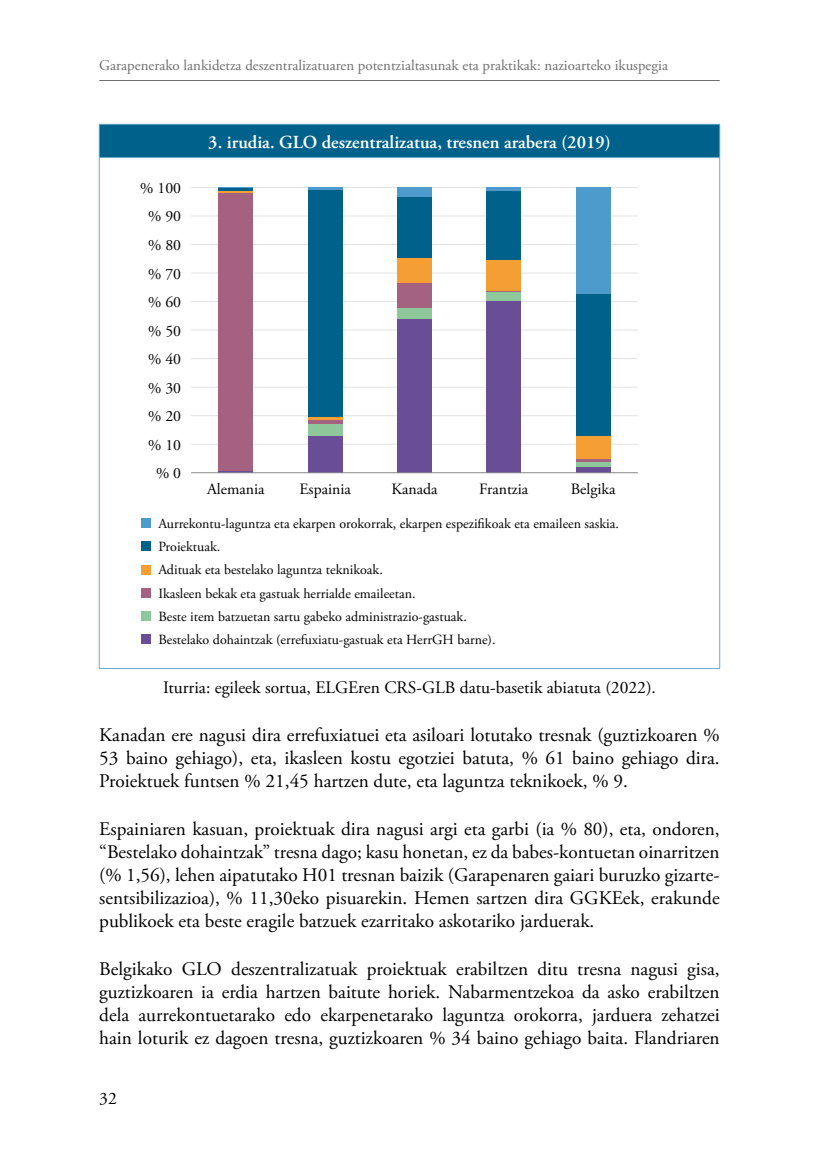
<style>
.page{position:relative;width:819px;height:1166px;background:#fff}
.page>*{position:absolute;margin:0;border:0;box-sizing:border-box;transform-origin:0 0}
.t1{font:19.25px/23.1px "Adobe Garamond Pro";color:#000;text-align:justify}
.t2{font:600 18.38px "Adobe Garamond Pro";color:#fff}
.t3{font:17.5px "Adobe Garamond Pro";color:#000}
.t4{font:15.75px/28.9px "Adobe Garamond Pro";color:#000}
.t5{font:14.88px "Adobe Garamond Pro";color:#706f6f}
.t6{font:14px/23.3px "Adobe Garamond Pro";color:#000}
</style>
<div class="page">
<hr style="left:99px;top:80px;width:620px;height:1px;background:#706f6f">
<div style="left:99px;top:124px;width:620px;height:33px;background:#00628b"></div>
<hr style="left:99px;top:124px;width:621px;height:1px;background:#6caac7">
<hr style="left:99px;top:125px;width:1px;height:32px;background:#6caac7">
<hr style="left:719px;top:125px;width:1px;height:32px;background:#6caac7">
<hr style="left:99px;top:157px;width:621px;height:1px;background:#6caac7">
<hr style="left:99px;top:158px;width:1px;height:510px;background:#6caac7">
<hr style="left:719px;top:158px;width:1px;height:510px;background:#6caac7">
<hr style="left:99px;top:668px;width:621px;height:1px;background:#6caac7">
<hr style="left:191px;top:187px;width:446px;height:1px;background:#e3e3e3">
<hr style="left:191px;top:244px;width:446px;height:1px;background:#e3e3e3">
<hr style="left:191px;top:273px;width:446px;height:1px;background:#e3e3e3">
<hr style="left:191px;top:330px;width:446px;height:1px;background:#e3e3e3">
<hr style="left:191px;top:387px;width:446px;height:1px;background:#e3e3e3">
<hr style="left:191px;top:444px;width:446px;height:1px;background:#e3e3e3">
<hr style="left:191px;top:216px;width:446px;height:1px;background:#e3e3e3">
<hr style="left:191px;top:301px;width:446px;height:1px;background:#e3e3e3">
<hr style="left:191px;top:358px;width:446px;height:1px;background:#e3e3e3">
<hr style="left:191px;top:415px;width:446px;height:1px;background:#e3e3e3">
<div style="left:575px;top:187px;width:35px;height:107px;background:#4d9bcd"></div>
<div style="left:575px;top:294px;width:35px;height:142px;background:#00628b"></div>
<div style="left:575px;top:436px;width:35px;height:23px;background:#f49e33"></div>
<hr style="left:575px;top:459px;width:35px;height:3px;background:#a56280">
<div style="left:575px;top:462px;width:35px;height:6px;background:#8ec89a"></div>
<div style="left:575px;top:468px;width:35px;height:5px;background:#6a4d97"></div>
<hr style="left:486px;top:187px;width:35px;height:4px;background:#4d9bcd">
<div style="left:486px;top:191px;width:35px;height:69px;background:#00628b"></div>
<div style="left:486px;top:260px;width:35px;height:31px;background:#f49e33"></div>
<hr style="left:486px;top:291px;width:35px;height:1px;background:#a56280">
<div style="left:486px;top:292px;width:35px;height:9px;background:#8ec89a"></div>
<div style="left:486px;top:301px;width:35px;height:172px;background:#6a4d97"></div>
<div style="left:397px;top:187px;width:35px;height:10px;background:#4d9bcd"></div>
<div style="left:397px;top:197px;width:35px;height:61px;background:#00628b"></div>
<div style="left:397px;top:258px;width:35px;height:26px;background:#f49e33"></div>
<div style="left:397px;top:284px;width:35px;height:24px;background:#a56280"></div>
<div style="left:397px;top:308px;width:35px;height:11px;background:#8ec89a"></div>
<div style="left:397px;top:319px;width:35px;height:154px;background:#6a4d97"></div>
<hr style="left:308px;top:187px;width:34px;height:3px;background:#4d9bcd">
<div style="left:308px;top:190px;width:34px;height:228px;background:#00628b"></div>
<hr style="left:308px;top:418px;width:34px;height:3px;background:#f49e33">
<hr style="left:308px;top:421px;width:34px;height:3px;background:#a56280">
<div style="left:308px;top:424px;width:34px;height:12px;background:#8ec89a"></div>
<div style="left:308px;top:436px;width:34px;height:37px;background:#6a4d97"></div>
<hr style="left:218px;top:187px;width:35px;height:2px;background:#4d9bcd">
<hr style="left:218px;top:189px;width:35px;height:2px;background:#00628b">
<hr style="left:218px;top:191px;width:35px;height:3px;background:#f49e33">
<div style="left:218px;top:194px;width:35px;height:277px;background:#a56280"></div>
<hr style="left:218px;top:471px;width:35px;height:2px;background:#6a4d97">
<hr style="left:191px;top:472px;width:446px;height:1px;background:#878787">
<div style="left:141px;top:518px;width:10px;height:10px;background:#4d9bcd"></div>
<div style="left:141px;top:541px;width:10px;height:10px;background:#00628b"></div>
<div style="left:141px;top:564px;width:10px;height:10px;background:#f49e33"></div>
<div style="left:141px;top:588px;width:10px;height:10px;background:#a56280"></div>
<div style="left:141px;top:611px;width:10px;height:10px;background:#8ec89a"></div>
<div style="left:141px;top:634px;width:10px;height:10px;background:#6a4d97"></div>
<p class="t5" style="left:99px;top:57px;width:570px">Garapenerako lankidetza deszentralizatuaren potentzialtasunak eta praktikak: nazioarteko ikuspegia</p>
<p class="t4" style="left:140px;top:174px;width:42px">% 100</p>
<p class="t4" style="left:148px;top:203px;width:34px">% 90</p>
<p class="t4" style="left:148px;top:231px;width:34px">% 80</p>
<p class="t4" style="left:148px;top:260px;width:34px">% 70</p>
<p class="t4" style="left:148px;top:288px;width:34px">% 60</p>
<p class="t4" style="left:148px;top:317px;width:34px">% 50</p>
<p class="t4" style="left:148px;top:345px;width:34px">% 40</p>
<p class="t4" style="left:148px;top:374px;width:34px">% 30</p>
<p class="t4" style="left:148px;top:402px;width:34px">% 20 % 10</p>
<p class="t4" style="left:156px;top:459px;width:27px">% 0</p>
<p class="t2" style="left:208px;top:131px;width:404px">3. irudia. GLO deszentralizatua, tresnen arabera (2019)</p>
<p class="t4" style="left:207px;top:475px;width:59px">Alemania</p>
<p class="t4" style="left:299px;top:475px;width:53px">Espainia</p>
<p class="t4" style="left:391px;top:475px;width:48px">Kanada</p>
<p class="t4" style="left:479px;top:475px;width:50px">Frantzia</p>
<p class="t4" style="left:570px;top:475px;width:46px">Belgika</p>
<p class="t6" style="left:158px;top:512px;width:462px">Aurrekontu-laguntza eta ekarpen orokorrak, ekarpen espezifikoak eta emaileen saskia.<br>Proiektuak.<br>Adituak eta bestelako laguntza teknikoak.<br>Ikasleen bekak eta gastuak herrialde emaileetan.<br>Beste item batzuetan sartu gabeko administrazio-gastuak.<br>Bestelako dohaintzak (errefuxiatu-gastuak eta HerrGH barne).</p>
<p class="t3" style="left:163px;top:677px;width:494px">Iturria: egileek sortua, ELGEren CRS-GLB datu-basetik abiatuta (2022).</p>
<p class="t1" style="left:99px;top:724px;width:622px">Kanadan ere nagusi dira errefuxiatuei eta asiloari lotutako tresnak (guztizkoaren % 53 baino gehiago), eta, ikasleen kostu egotziei batuta, % 61 baino gehiago dira.<br>Proiektuek funtsen % 21,45 hartzen dute, eta laguntza teknikoek, % 9.</p>
<p class="t1" style="left:99px;top:818px;width:622px">Espainiaren kasuan, proiektuak dira nagusi argi eta garbi (ia % 80), eta, ondoren, “Bestelako dohaintzak” tresna dago; kasu honetan, ez da babes-kontuetan oinarritzen (% 1,56), lehen aipatutako H01 tresnan baizik (Garapenaren gaiari buruzko gizarte&shy;sentsibilizazioa), % 11,30eko pisuarekin. Hemen sartzen dira GGKEek, erakunde publikoek eta beste eragile batzuek ezarritako askotariko jarduerak.</p>
<p class="t1" style="left:99px;top:958px;width:622px">Belgikako GLO deszentralizatuak proiektuak erabiltzen ditu tresna nagusi gisa, guztizkoaren ia erdia hartzen baitute horiek. Nabarmentzekoa da asko erabiltzen dela aurrekontuetarako edo ekarpenetarako laguntza orokorra, jarduera zehatzei hain loturik ez dagoen tresna, guztizkoaren % 34 baino gehiago baita. Flandriaren</p>
<p class="t3" style="left:99px;top:1088px;width:19px">32</p>
</div>
